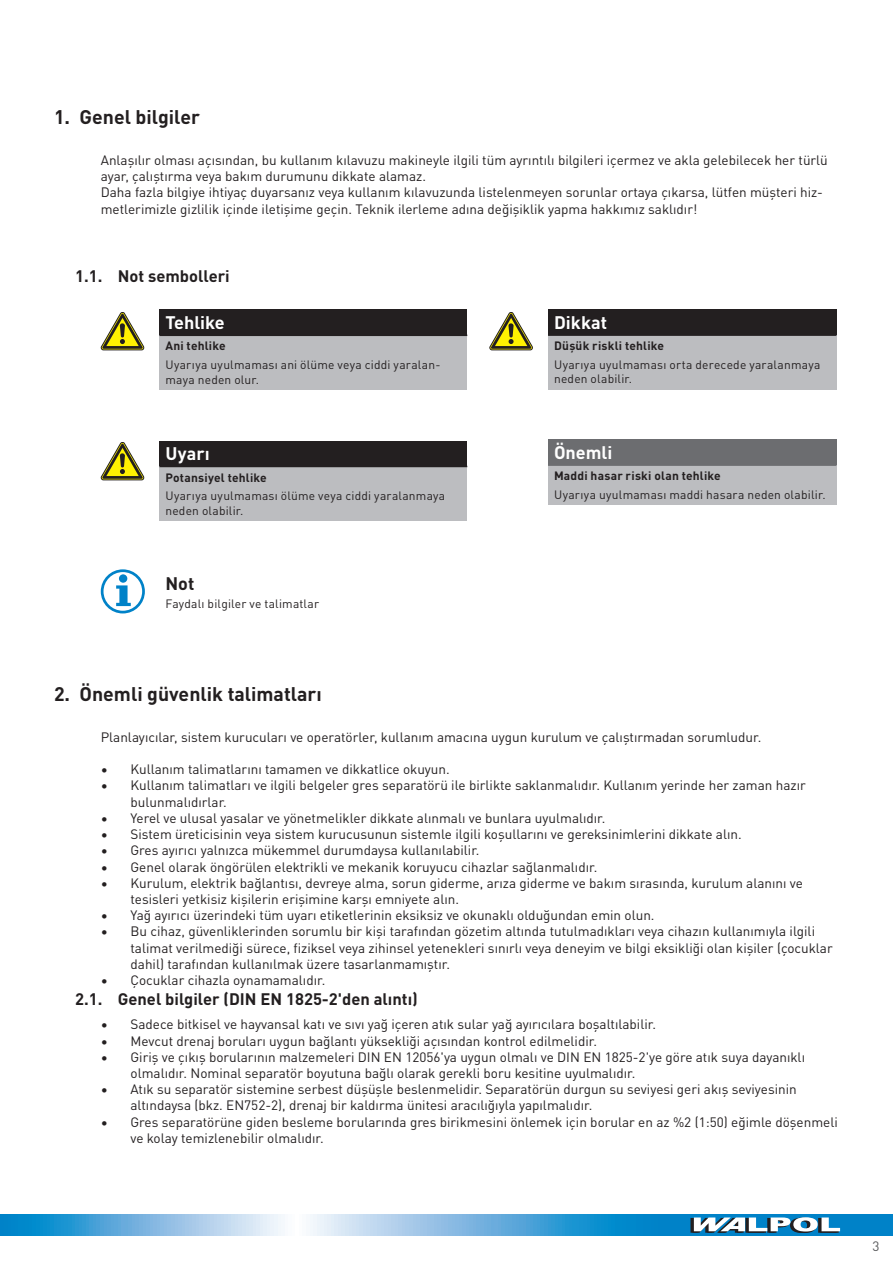
<style>
.page{position:relative;width:893px;height:1263px;background:#fff}
.page>*{position:absolute;margin:0;border:0;box-sizing:border-box;transform-origin:0 0}
.t1{font:700 19.5px "DIN Pro";color:#231f20}
.t2{font:700 18px "DIN Pro";color:#fff}
.t3{font:700 18px "DIN Pro";color:#231f20}
.t4{font:700 16.5px "DIN Pro";color:#231f20}
.t5{font:13.5px/16.2px "DIN Pro";color:#231f20}
.t6{font:13.5px "DIN Pro";color:#57585a}
.t7{font:12px/14.4px "DIN Pro";letter-spacing:.015em;color:#231f20}
.t8{font:700 12px "DIN Pro";letter-spacing:.015em;color:#231f20}
</style>
<div class="page">
<svg style="left:0;top:1214px;width:893px;height:21px"></svg>
<svg style="left:690px;top:1217px;width:150px;height:16px"></svg>
<svg style="left:101px;top:312px;width:43px;height:38px"></svg>
<div style="left:159px;top:310px;width:308px;height:25px;background:#231f20"></div>
<div style="left:159px;top:335px;width:308px;height:54px;background:#bcbdc0"></div>
<hr style="left:159px;top:335px;width:308px;height:1px;background:#231f20">
<svg style="left:490px;top:312px;width:43px;height:38px"></svg>
<div style="left:548px;top:309px;width:288px;height:26px;background:#231f20"></div>
<div style="left:548px;top:335px;width:288px;height:54px;background:#bcbdc0"></div>
<hr style="left:548px;top:334px;width:288px;height:2px;background:#231f20">
<svg style="left:101px;top:442px;width:43px;height:38px"></svg>
<div style="left:159px;top:441px;width:308px;height:25px;background:#231f20"></div>
<div style="left:159px;top:466px;width:308px;height:55px;background:#bcbdc0"></div>
<hr style="left:159px;top:466px;width:308px;height:1px;background:#231f20">
<div style="left:548px;top:439px;width:288px;height:26px;background:#6c6d70"></div>
<div style="left:548px;top:465px;width:288px;height:40px;background:#bcbdc0"></div>
<hr style="left:548px;top:464px;width:288px;height:2px;background:#6c6d70">
<svg style="left:101px;top:569px;width:44px;height:44px"></svg>
<h1 class="t1" style="left:54px;top:102px;width:147px">1. Genel bilgiler</h1>
<p class="t5" style="left:101px;top:151px;width:729px">Anlaşılır olması açısından, bu kullanım kılavuzu makineyle ilgili tüm ayrıntılı bilgileri içermez ve akla gelebilecek her türlü ayar, çalıştırma veya bakım durumunu dikkate alamaz.<br>Daha fazla bilgiye ihtiyaç duyarsanız veya kullanım kılavuzunda listelenmeyen sorunlar ortaya çıkarsa, lütfen müşteri hiz&shy;metlerimizle gizlilik içinde iletişime geçin. Teknik ilerleme adına değişiklik yapma hakkımız saklıdır!</p>
<p class="t4" style="left:75px;top:263px;width:156px">1.1. Not sembolleri</p>
<h2 class="t2" style="left:165px;top:309px;width:61px">Tehlike</h2>
<p class="t8" style="left:165px;top:337px;width:62px">Ani tehlike</p>
<p class="t7" style="left:165px;top:357px;width:277px">Uyarıya uyulmaması ani ölüme veya ciddi yaralan&shy;maya neden olur.</p>
<h2 class="t2" style="left:165px;top:440px;width:46px">Uyarı</h2>
<p class="t8" style="left:165px;top:468px;width:103px">Potansiyel tehlike</p>
<p class="t7" style="left:165px;top:488px;width:281px">Uyarıya uyulmaması ölüme veya ciddi yaralanmaya neden olabilir.</p>
<h2 class="t3" style="left:165px;top:569px;width:30px">Not</h2>
<p class="t7" style="left:165px;top:596px;width:155px">Faydalı bilgiler ve talimatlar</p>
<h2 class="t2" style="left:554px;top:309px;width:55px">Dikkat</h2>
<p class="t8" style="left:554px;top:337px;width:112px">Düşük riskli tehlike</p>
<p class="t7" style="left:554px;top:357px;width:268px">Uyarıya uyulmaması orta derecede yaralanmaya neden olabilir.</p>
<h2 class="t2" style="left:554px;top:439px;width:60px">Önemli</h2>
<p class="t8" style="left:554px;top:467px;width:168px">Maddi hasar riski olan tehlike</p>
<p class="t7" style="left:554px;top:487px;width:273px">Uyarıya uyulmaması maddi hasara neden olabilir.</p>
<h1 class="t1" style="left:54px;top:679px;width:269px">2. Önemli güvenlik talimatları</h1>
<p class="t5" style="left:101px;top:728px;width:662px">Planlayıcılar, sistem kurucuları ve operatörler, kullanım amacına uygun kurulum ve çalıştırmadan sorumludur.</p>
<p class="t5" style="left:101px;top:760px;width:351px">• Kullanım talimatlarını tamamen ve dikkatlice okuyun.</p>
<p class="t5" style="left:131px;top:777px;width:677px;text-indent:-30px">• Kullanım talimatları ve ilgili belgeler gres separatörü ile birlikte saklanmalıdır. Kullanım yerinde her zaman hazır bulunmalıdırlar.</p>
<p class="t5" style="left:101px;top:809px;width:506px">• Yerel ve ulusal yasalar ve yönetmelikler dikkate alınmalı ve bunlara uyulmalıdır.</p>
<p class="t5" style="left:101px;top:825px;width:642px">• Sistem üreticisinin veya sistem kurucusunun sistemle ilgili koşullarını ve gereksinimlerini dikkate alın.</p>
<p class="t5" style="left:101px;top:841px;width:380px">• Gres ayırıcı yalnızca mükemmel durumdaysa kullanılabilir.</p>
<p class="t5" style="left:101px;top:858px;width:498px">• Genel olarak öngörülen elektrikli ve mekanik koruyucu cihazlar sağlanmalıdır.</p>
<p class="t5" style="left:131px;top:874px;width:674px;text-indent:-30px">• Kurulum, elektrik bağlantısı, devreye alma, sorun giderme, arıza giderme ve bakım sırasında, kurulum alanını ve tesisleri yetkisiz kişilerin erişimine karşı emniyete alın.</p>
<p class="t5" style="left:101px;top:906px;width:555px">• Yağ ayırıcı üzerindeki tüm uyarı etiketlerinin eksiksiz ve okunaklı olduğundan emin olun.</p>
<p class="t5" style="left:131px;top:922px;width:704px;text-indent:-30px">• Bu cihaz, güvenliklerinden sorumlu bir kişi tarafından gözetim altında tutulmadıkları veya cihazın kullanımıyla ilgili talimat verilmediği sürece, fiziksel veya zihinsel yetenekleri sınırlı veya deneyim ve bilgi eksikliği olan kişiler (çocuklar dahil) tarafından kullanılmak üzere tasarlanmamıştır.</p>
<p class="t5" style="left:101px;top:971px;width:226px">• Çocuklar cihazla oynamamalıdır.</p>
<p class="t4" style="left:75px;top:986px;width:344px">2.1. Genel bilgiler (DIN EN 1825-2'den alıntı)</p>
<p class="t5" style="left:101px;top:1015px;width:557px">• Sadece bitkisel ve hayvansal katı ve sıvı yağ içeren atık sular yağ ayırıcılara boşaltılabilir.</p>
<p class="t5" style="left:101px;top:1032px;width:498px">• Mevcut drenaj boruları uygun bağlantı yüksekliği açısından kontrol edilmelidir.</p>
<p class="t5" style="left:131px;top:1048px;width:676px;text-indent:-30px">• Giriş ve çıkış borularının malzemeleri DIN EN 12056'ya uygun olmalı ve DIN EN 1825-2'ye göre atık suya dayanıklı olmalıdır. Nominal separatör boyutuna bağlı olarak gerekli boru kesitine uyulmalıdır.</p>
<p class="t5" style="left:131px;top:1080px;width:668px;text-indent:-30px">• Atık su separatör sistemine serbest düşüşle beslenmelidir. Separatörün durgun su seviyesi geri akış seviyesinin altındaysa (bkz. EN752-2), drenaj bir kaldırma ünitesi aracılığıyla yapılmalıdır.</p>
<p class="t5" style="left:131px;top:1113px;width:709px;text-indent:-30px">• Gres separatörüne giden besleme borularında gres birikmesini önlemek için borular en az %2 (1:50) eğimle döşenmeli ve kolay temizlenebilir olmalıdır.</p>
<p class="t6" style="left:873px;top:1236px;width:9px">3</p>
</div>
